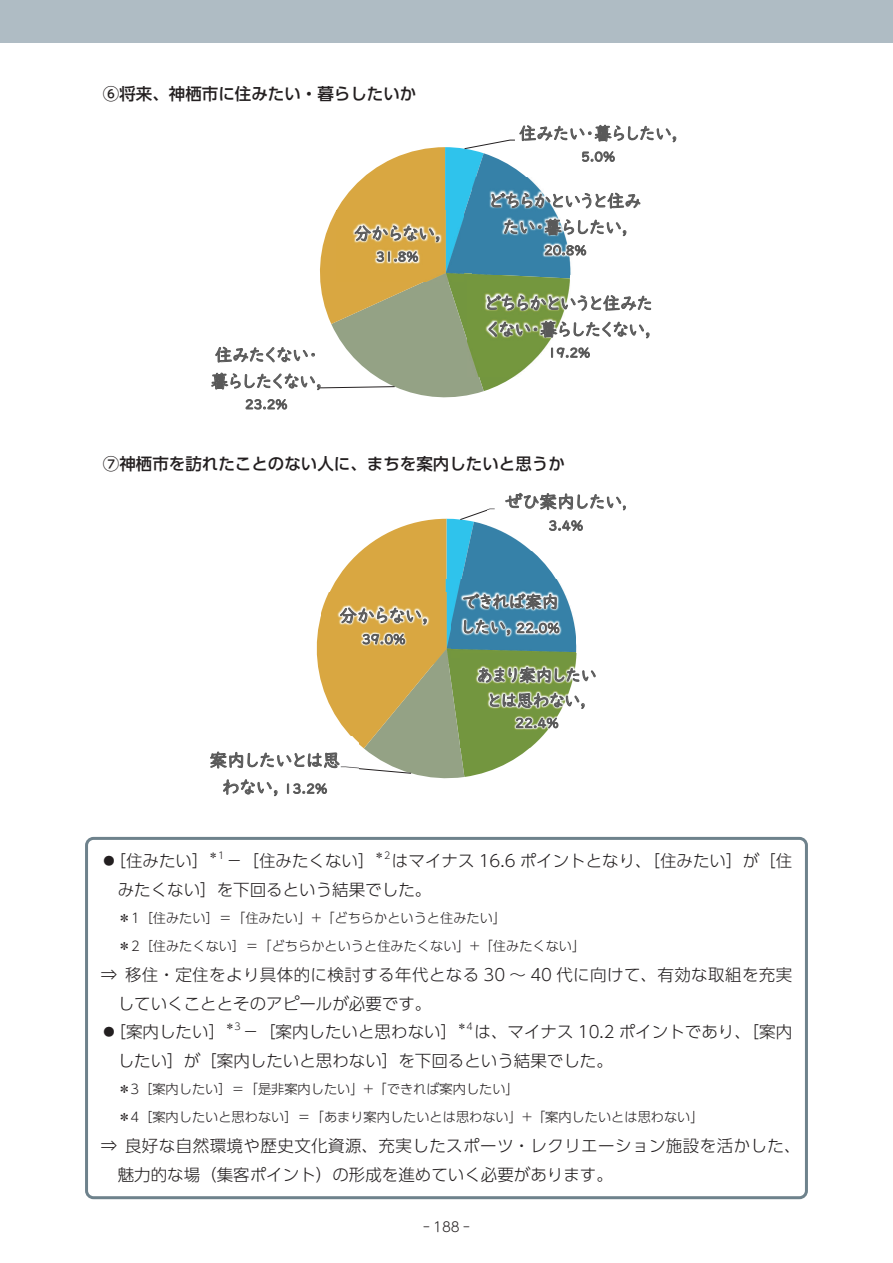
<style>
.page{position:relative;width:893px;height:1263px;background:#fff}
.page>*{position:absolute;margin:0;border:0;box-sizing:border-box;transform-origin:0 0}
.t1{font:17.7px "UD Digi Kyokasho NK R";letter-spacing:.01em;color:#595959}
.t2{font:17.55px/26.2px "UD Digi Kyokasho NK R";color:#595959;text-align:center}
.t3{font:16.65px/25px "UD Digi Kyokasho NK R";letter-spacing:.005em;color:#595959;text-align:center}
.t4{font:300 16.5px/28.5px "UD Shin Go Pro";color:#231f20}
.t5{font:300 16.5px/28.5px "UD Shin Go Pro";letter-spacing:.025em;color:#231f20}
.t6{font:500 16.5px "UD Shin Go Pro";color:#231f20}
.t7{font:300 13.5px "UD Shin M Go Pro";color:#231f20}
.t8{font:13.35px "UD Digi Kyokasho NK R";letter-spacing:.01em;color:#595959}
.t9{font:300 13.2px/28.5px "UD Shin Go Pro";color:#231f20}
.t10{font:13.05px "UD Digi Kyokasho NK R";letter-spacing:.005em;color:#595959}
.t11{font:300 9.6px "UD Shin Go Pro";color:#231f20}
.s1{font-size:17.7px}
.s2{font-size:13.35px}
.s3{font-size:16.65px}
</style>
<div class="page">
<div style="left:0;top:0;width:893px;height:43px;background:#afbcc4"></div>
<div style="left:85px;top:837px;width:723px;height:362px;border:3px solid #6e828c;border-radius:7px"></div>
<svg style="left:318px;top:140px;width:253px;height:258px"></svg>
<img style="left:472px;top:178px;width:99px;height:97px">
<img style="left:468px;top:280px;width:103px;height:97px">
<img style="left:336px;top:210px;width:127px;height:71px">
<svg style="left:316px;top:509px;width:261px;height:270px"></svg>
<img style="left:487px;top:508px;width:90px;height:42px">
<img style="left:445px;top:580px;width:131px;height:77px">
<img style="left:461px;top:653px;width:116px;height:95px">
<img style="left:316px;top:737px;width:42px;height:42px">
<img style="left:322px;top:592px;width:129px;height:72px">
<p class="t6" style="left:103px;top:80px;width:315px">⑥将来、神栖市に住みたい・暮らしたいか</p>
<p class="t2" style="left:354px;top:220px;width:88px">分からない,</p>
<p class="t10" style="left:376px;top:249px;width:44px">31.8%</p>
<p class="t2" style="left:519px;top:120px;width:160px">住みたい・暮らしたい,</p>
<p class="t10" style="left:581px;top:149px;width:35px">5.0%</p>
<p class="t2" style="left:489px;top:188px;width:153px">どちらかというと住みたい・暮らしたい,</p>
<p class="t10" style="left:544px;top:243px;width:44px">20.8%</p>
<p class="t2" style="left:485px;top:290px;width:169px;text-align:left">どちらかというと住みたくない・暮らしたくない,</p>
<p class="t2" style="left:215px;top:342px;width:104px">住みたくない・</p>
<p class="t10" style="left:548px;top:345px;width:44px">19.2%</p>
<p class="t2" style="left:211px;top:368px;width:112px">暮らしたくない,</p>
<p class="t10" style="left:245px;top:397px;width:44px">23.2%</p>
<p class="t6" style="left:103px;top:450px;width:463px">⑦神栖市を訪れたことのない人に、まちを案内したいと思うか</p>
<p class="t1" style="left:339px;top:605px;width:90px">分からない,</p>
<p class="t8" style="left:362px;top:632px;width:45px">39.0%</p>
<p class="t1" style="left:209px;top:750px;width:132px">案内したいとは思</p>
<p class="t8" style="left:223px;top:781px;width:106px"><span class="s1">わない,</span> 13.2%</p>
<p class="t1" style="left:505px;top:492px;width:123px">ぜひ案内したい<span class="s2">,</span></p>
<p class="t8" style="left:548px;top:518px;width:36px">3.4%</p>
<p class="t3" style="left:463px;top:589px;width:98px">できれば案内</p>
<p class="t8" style="left:462px;top:620px;width:100px"><span class="s3">したい,</span> 22.0%</p>
<p class="t3" style="left:477px;top:663px;width:121px">あまり案内したいとは思わない,</p>
<p class="t8" style="left:515px;top:715px;width:45px">22.4%</p>
<p class="t4" style="left:101px;top:846px;width:109px">⿟［住みたい］</p>
<p class="t11" style="left:209px;top:848px;width:19px">＊１</p>
<p class="t4" style="left:226px;top:846px;width:150px">－［住みたくない］</p>
<p class="t11" style="left:375px;top:848px;width:19px">＊２</p>
<p class="t4" style="left:118px;top:846px;width:676px;text-indent:274px">はマイナス 16.6 ポイントとなり、［住みたい］が［住みたくない］を下回るという結果でした。</p>
<p class="t9" style="left:118px;top:903px;width:469px">＊1［住みたい］＝「住みたい」+「どちらかというと住みたい」<br>＊2［住みたくない］＝「どちらかというと住みたくない」+「住みたくない」</p>
<p class="t5" style="left:101px;top:960px;width:693px">⇒ 移住・定住をより具体的に検討する年代となる 30 ～ 40 代に向けて、有効な取組を充実</p>
<p class="t4" style="left:118px;top:988px;width:315px">していくこととそのアピールが必要です。</p>
<p class="t4" style="left:101px;top:1017px;width:126px">⿟［案内したい］</p>
<p class="t11" style="left:225px;top:1019px;width:19px">＊３</p>
<p class="t4" style="left:242px;top:1017px;width:216px">－［案内したいと思わない］</p>
<p class="t11" style="left:457px;top:1019px;width:19px">＊４</p>
<p class="t4" style="left:118px;top:1017px;width:676px;text-indent:357px">は、マイナス 10.2 ポイントであり、［案内したい］が［案内したいと思わない］を下回るという結果でした。</p>
<p class="t9" style="left:118px;top:1074px;width:587px">＊3［案内したい］＝「是非案内したい」+「できれば案内したい」<br>＊4［案内したいと思わない］＝「あまり案内したいとは思わない」+「案内したいとは思わない」</p>
<p class="t5" style="left:118px;top:1131px;width:684px;text-indent:-17px">⇒ 良好な自然環境や歴史文化資源、充実したスポーツ・レクリエーション施設を活かした、魅力的な場（集客ポイント）の形成を進めていく必要があります。</p>
<p class="t7" style="left:423px;top:1216px;width:48px">ｰ 188 ｰ</p>
</div>
